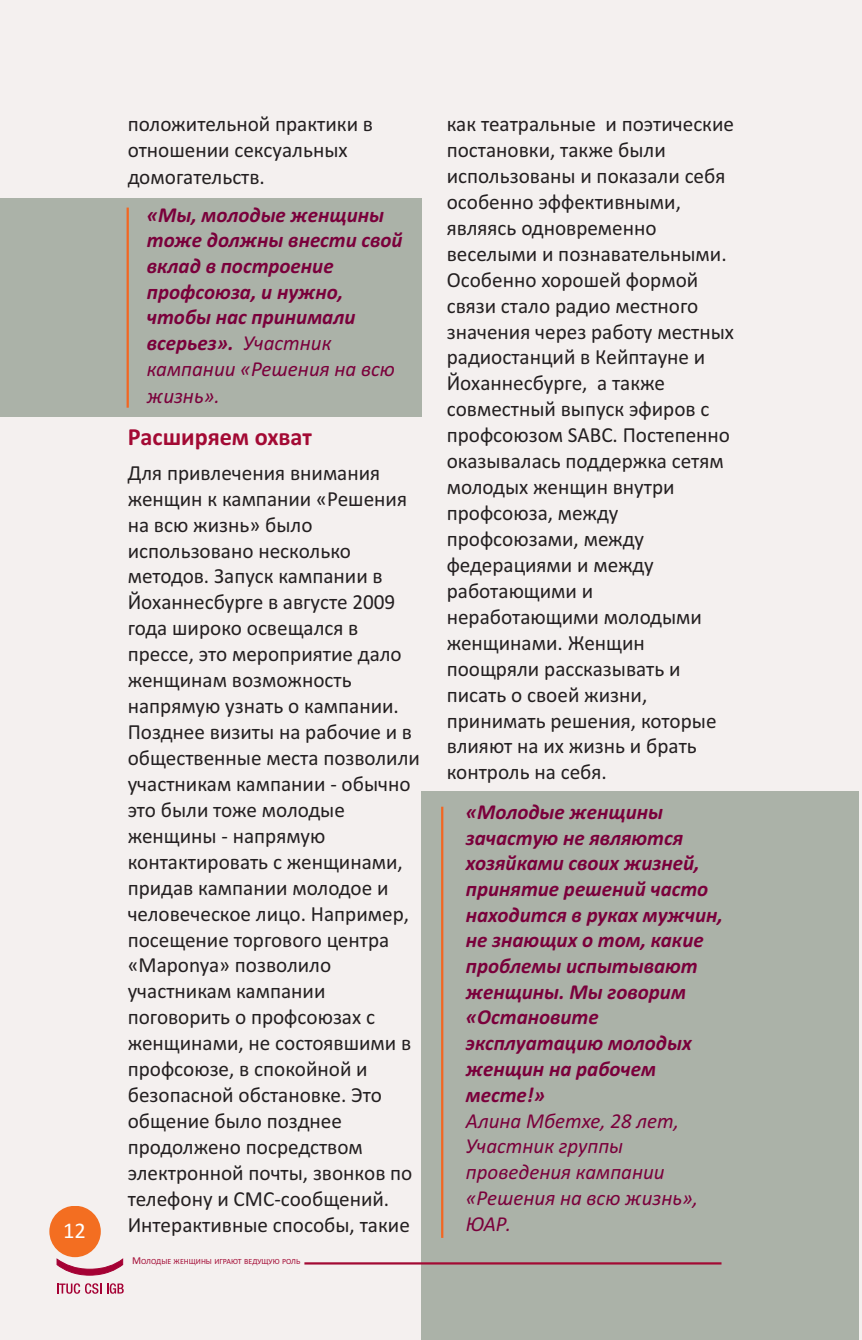
<style>
.page{position:relative;width:862px;height:1340px;background:#fff}
.page>*{position:absolute;margin:0;border:0;box-sizing:border-box;transform-origin:0 0}
.t1{font:700 24.75px "Calibri";color:#a30a34}
.t2{font:22.5px "Calibri";color:#fff}
.t3{font:21.6px/25.9px "Calibri";color:#231f20}
.t4{font:italic 700 21.38px/25.7px "Calibri";color:#7a003b}
.t5{font:italic 21.38px/25.7px "Calibri";color:#7a003b}
.t6{font:7.88px "Calibri";color:#a30a34}
.s1{font-weight:400}
.s2{font-size:10.58px}
</style>
<div class="page">
<div style="left:0;top:0;width:861px;height:1339px;background:#f4f0ef"></div>
<div style="left:0;top:198px;width:421px;height:219px;background:#abb2a8"></div>
<div style="left:421px;top:791px;width:437px;height:548px;background:#abb2a8"></div>
<hr style="left:441px;top:806px;width:2px;height:431px;background:#f36621">
<hr style="left:126px;top:207px;width:3px;height:200px;background:#f36621">
<svg style="left:56px;top:1257px;width:68px;height:19px"></svg>
<div style="left:49px;top:1205px;width:52px;height:52px;background:#f36e21;border-radius:50%"></div>
<svg style="left:57px;top:1283px;width:44px;height:10px"></svg>
<svg style="left:107px;top:1283px;width:17px;height:10px"></svg>
<hr style="left:304px;top:1262px;width:417px;height:2px;background:#a30a34">
<p class="t2" style="left:63px;top:1216px;width:24px">12</p>
<p class="t3" style="left:128px;top:110px;width:247px">положительной практики в отношении сексуальных домогательств.</p>
<p class="t4" style="left:147px;top:201px;width:257px">«Мы, молодые женщины тоже должны внести свой вклад в построение профсоюза, и нужно, чтобы нас принимали всерьез». <span class="s1">Участник кампании «Решения на всю жизнь».</span></p>
<p class="t1" style="left:128px;top:422px;width:186px">Расширяем охват</p>
<p class="t3" style="left:128px;top:459px;width:293px">Для привлечения внимания женщин к кампании «Решения на всю жизнь» было использовано несколько методов. Запуск кампании в<br>Йоханнесбурге в августе 2009 года широко освещался в прессе, это мероприятие дало женщинам возможность напрямую узнать о кампании.<br>Позднее визиты на рабочие и в общественные места позволили участникам кампании - обычно это были тоже молодые женщины - напрямую контактировать с женщинами, придав кампании молодое и человеческое лицо. Например, посещение торгового центра «Maponya» позволило участникам кампании поговорить о профсоюзах с женщинами, не состоявшими в профсоюзе, в спокойной и безопасной обстановке. Это общение было позднее продолжено посредством электронной почты, звонков по телефону и СМС-сообщений.<br>Интерактивные способы, такие</p>
<p class="t6" style="left:132px;top:1257px;width:169px"><span class="s2">М</span>ОЛОДЫЕ ЖЕНЩИНЫ ИГРАЮТ ВЕДУЩУЮ РОЛЬ</p>
<p class="t3" style="left:446px;top:111px;width:289px">как театральные и поэтические постановки, также были использованы и показали себя особенно эффективными, являясь одновременно веселыми и познавательными.<br>Особенно хорошей формой связи стало радио местного значения через работу местных радиостанций в Кейптауне и<br>Йоханнесбурге, а также совместный выпуск эфиров с профсоюзом SABC. Постепенно оказывалась поддержка сетям молодых женщин внутри профсоюза, между профсоюзами, между федерациями и между работающими и неработающими молодыми женщинами. Женщин поощряли рассказывать и писать о своей жизни, принимать решения, которые влияют на их жизнь и брать контроль на себя.</p>
<p class="t4" style="left:465px;top:798px;width:258px">«Молодые женщины зачастую не являются хозяйками своих жизней, принятие решений часто находится в руках мужчин, не знающих о том, какие проблемы испытывают женщины. Мы говорим «Остановите эксплуатацию молодых женщин на рабочем месте!»</p>
<p class="t5" style="left:465px;top:1107px;width:234px">Алина Мбетхе, 28 лет,<br>Участник группы проведения кампании «Решения на всю жизнь»,<br>ЮАР.</p>
</div>
